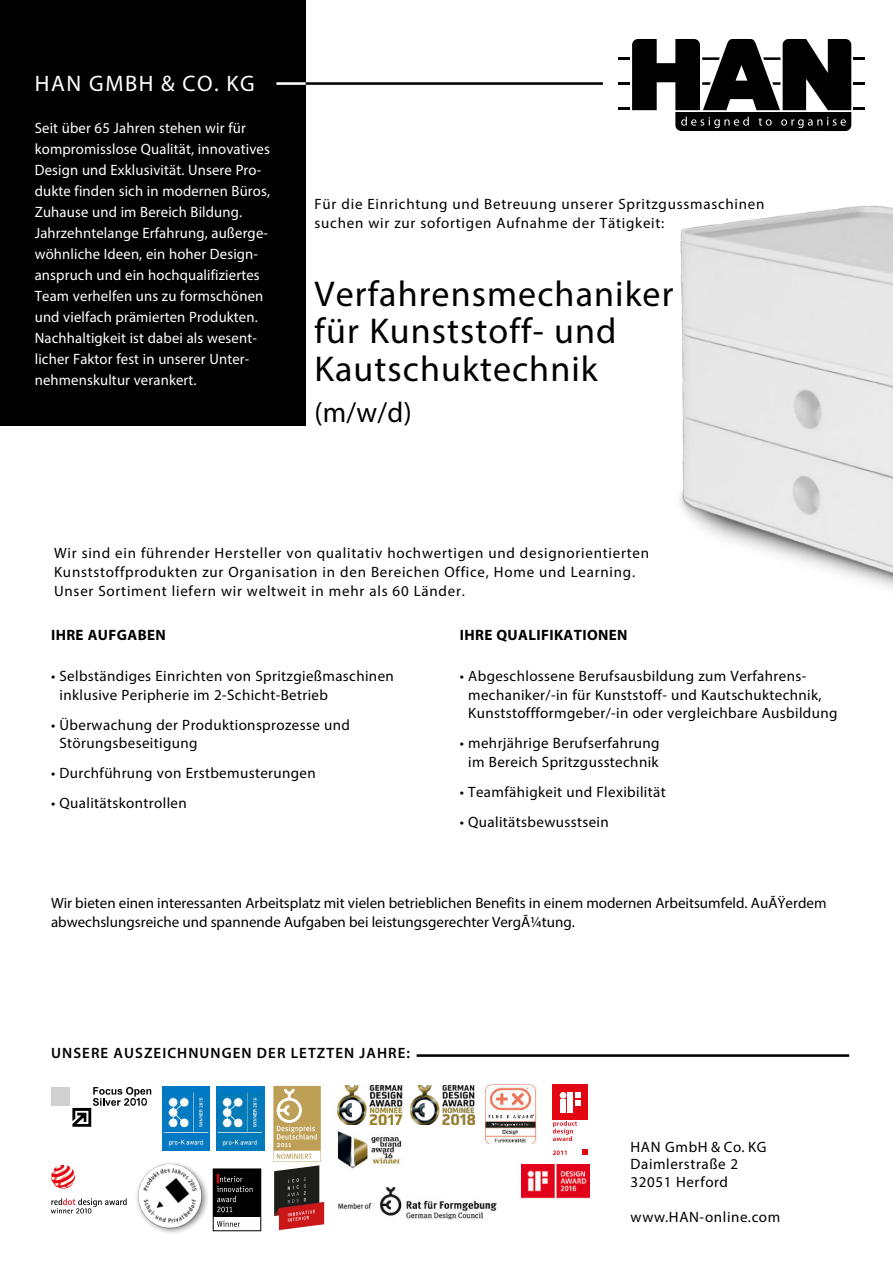
<style>
.page{position:relative;width:893px;height:1263px;background:#fff}
.page>*{position:absolute;margin:0;border:0;box-sizing:border-box;transform-origin:0 0}
.t1{font:36px/37.5px "Myriad Pro";letter-spacing:.03em;color:#000}
.t2{font:28.8px "Myriad Pro";color:#000}
.t3{font:22.5px "Myriad Pro";letter-spacing:.07em;color:#fff}
.t4{font:15px/18.8px "Myriad Pro";letter-spacing:.025em;color:#000}
.t5{font:15px/21px "Myriad Pro";letter-spacing:.01em;color:#fff}
.t6{font:15px/18.8px "Myriad Pro";letter-spacing:.05em;color:#000}
.t7{font:15px/18.8px "Myriad Pro";color:#000}
.t8{font:600 15px "Myriad Pro";letter-spacing:.07em;color:#000}
.t9{font:700 15px "Myriad Pro";letter-spacing:.025em;color:#000}
</style>
<div class="page">
<div style="left:51px;top:1087px;width:19px;height:19px;background:#d0d0d0"></div>
<svg style="left:72px;top:1087px;width:79px;height:40px"></svg>
<svg style="left:51px;top:1198px;width:76px;height:15px"></svg>
<svg style="left:51px;top:1165px;width:24px;height:24px"></svg>
<svg style="left:553px;top:1121px;width:24px;height:20px"></svg>
<svg style="left:553px;top:1150px;width:13px;height:5px"></svg>
<svg style="left:582px;top:1149px;width:6px;height:6px"></svg>
<div style="left:553px;top:1085px;width:35px;height:35px;background:#e30613"></div>
<div style="left:560px;top:1100px;width:6px;height:13px;background:#fff"></div>
<div style="left:560px;top:1092px;width:6px;height:7px;background:#fff;border-radius:50%"></div>
<div style="left:567px;top:1092px;width:6px;height:21px;background:#fff"></div>
<svg style="left:575px;top:1092px;width:6px;height:13px"></svg>
<div style="left:213px;top:1169px;width:48px;height:48px;background:#000"></div>
<svg style="left:217px;top:1174px;width:35px;height:38px"></svg>
<svg style="left:217px;top:1221px;width:23px;height:6px"></svg>
<div style="left:213px;top:1169px;width:48px;height:62px;border:1px solid #000"></div>
<img style="left:162px;top:1086px;width:48px;height:64px">
<img style="left:217px;top:1086px;width:47px;height:64px">
<img style="left:336px;top:1131px;width:66px;height:38px">
<img style="left:336px;top:1086px;width:67px;height:38px">
<img style="left:522px;top:1165px;width:67px;height:33px">
<img style="left:483px;top:1085px;width:54px;height:59px">
<img style="left:338px;top:1187px;width:158px;height:33px">
<img style="left:410px;top:1086px;width:65px;height:38px">
<div style="left:135px;top:1160px;width:74px;height:75px;background:#000;opacity:.5"></div>
<img style="left:136px;top:1162px;width:68px;height:67px">
<svg style="left:273px;top:1086px;width:51px;height:144px"></svg>
<img style="left:680px;top:205px;width:213px;height:383px">
<div style="left:0;top:0;width:306px;height:426px;background:#000"></div>
<hr style="left:248px;top:82px;width:355px;height:3px;background:#000">
<svg style="left:619px;top:39px;width:245px;height:92px"></svg>
<hr style="left:276px;top:82px;width:30px;height:3px;background:#fff">
<hr style="left:417px;top:1054px;width:432px;height:3px;background:#000">
<h3 class="t3" style="left:35px;top:72px;width:221px">HAN GMBH &amp; CO. KG</h3>
<p class="t5" style="left:35px;top:118px;width:237px">Seit über 65 Jahren stehen wir für kompromisslose Qualität, innovatives Design und Exklusivität. Unsere Pro&shy;dukte finden sich in modernen Büros, Zuhause und im Bereich Bildung.<br>Jahrzehntelange Erfahrung, außerge&shy;wöhnliche Ideen, ein hoher Design&shy;anspruch und ein hochqualifiziertes Team verhelfen uns zu formschönen und vielfach prämierten Produkten.<br>Nachhaltigkeit ist dabei als wesent&shy;licher Faktor fest in unserer Unter&shy;nehmenskultur verankert.</p>
<p class="t6" style="left:315px;top:195px;width:451px">Für die Einrichtung und Betreuung unserer Spritzgussmaschinen suchen wir zur sofortigen Aufnahme der Tätigkeit:</p>
<h1 class="t1" style="left:315px;top:276px;width:360px">Verfahrensmechaniker für Kunststoff- und<br>Kautschuktechnik</h1>
<h2 class="t2" style="left:315px;top:398px;width:99px">(m/w/d)</h2>
<p class="t6" style="left:54px;top:544px;width:596px">Wir sind ein führender Hersteller von qualitativ hochwertigen und designorientierten<br>Kunststoffprodukten zur Organisation in den Bereichen Office, Home und Learning.<br>Unser Sortiment liefern wir weltweit in mehr als 60 Länder.</p>
<p class="t9" style="left:51px;top:630px;width:116px">IHRE AUFGABEN</p>
<p class="t4" style="left:59px;top:667px;width:336px;text-indent:-8px">• Selbständiges Einrichten von Spritzgießmaschinen inklusive Peripherie im 2-Schicht-Betrieb</p>
<p class="t4" style="left:59px;top:715px;width:292px;text-indent:-8px">• Überwachung der Produktionsprozesse und<br>Störungsbeseitigung</p>
<p class="t4" style="left:51px;top:764px;width:266px">• Durchführung von Erstbemusterungen</p>
<p class="t4" style="left:51px;top:794px;width:137px">• Qualitätskontrollen</p>
<p class="t9" style="left:460px;top:630px;width:169px">IHRE QUALIFIKATIONEN</p>
<p class="t4" style="left:468px;top:667px;width:371px;text-indent:-8px">• Abgeschlossene Berufsausbildung zum Verfahrens&shy;mechaniker/-in für Kunststoff- und Kautschuktechnik,<br>Kunststoffformgeber/-in oder vergleichbare Ausbildung</p>
<p class="t4" style="left:460px;top:734px;width:201px;text-align:center">• mehrjährige Berufserfahrung im Bereich Spritzgusstechnik</p>
<p class="t4" style="left:460px;top:783px;width:208px">• Teamfähigkeit und Flexibilität</p>
<p class="t4" style="left:460px;top:813px;width:151px">• Qualitätsbewusstsein</p>
<p class="t7" style="left:51px;top:894px;width:777px">Wir bieten einen interessanten Arbeitsplatz mit vielen betrieblichen Benefits in einem modernen Arbeitsumfeld. AuÃŸerdem abwechslungsreiche und spannende Aufgaben bei leistungsgerechter VergÃ¼tung.</p>
<p class="t8" style="left:51px;top:1044px;width:360px">UNSERE AUSZEICHNUNGEN DER LETZTEN JAHRE:</p>
<p class="t4" style="left:631px;top:1138px;width:137px;line-height:17.5px">HAN GmbH &amp; Co. KG<br>Daimlerstraße 2<br>32051 Herford</p>
<p class="t4" style="left:631px;top:1208px;width:151px">www.HAN-online.com</p>
</div>
